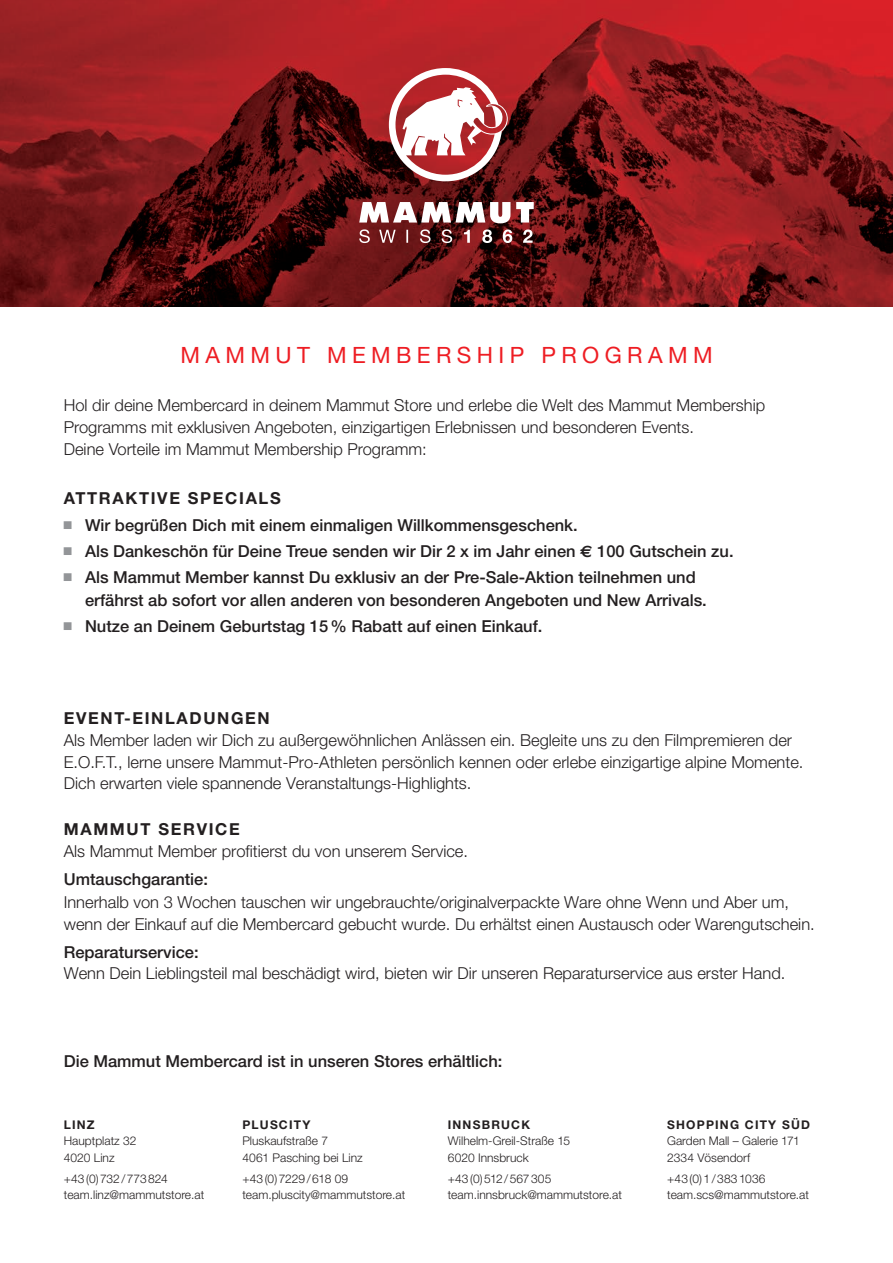
<style>
.page{position:relative;width:893px;height:1263px;background:#fff}
.page>*{position:absolute;margin:0;border:0;box-sizing:border-box;transform-origin:0 0}
.t1{font:22.5px "Helvetica Neue";letter-spacing:.24em;color:#ee1d23}
.t2{font:300 16.5px/22.2px "Helvetica Neue";color:#231f20}
.t3{font:500 16.5px/26.4px "Helvetica Neue";color:#231f20}
.t4{font:700 16.5px "Helvetica Neue";letter-spacing:.1em;color:#231f20}
.t5{font:300 12px/16.5px "Helvetica Neue";color:#231f20}
.t6{font:700 12px "Helvetica Neue";letter-spacing:.1em;color:#231f20}
.s1{font-weight:700}
.s2{font-family:"Berthold Pi BQ";font-weight:400;color:#939598}
.s3{font-family:"Euro Sans";font-weight:700}
</style>
<div class="page">
<img style="left:0;top:0;width:893px;height:306px">
<svg style="left:516px;top:202px;width:18px;height:21px"></svg>
<svg style="left:359px;top:202px;width:151px;height:21px"></svg>
<svg style="left:359px;top:229px;width:174px;height:14px;background:#7e4546"></svg>
<svg style="left:389px;top:68px;width:119px;height:113px"></svg>
<h1 class="t1" style="left:180px;top:341px;width:534px">MAMMUT MEMBERSHIP PROGRAMM</h1>
<p class="t2" style="left:64px;top:394px;width:703px">Hol dir deine Membercard in deinem Mammut Store und erlebe die Welt des Mammut Membership<br>Programms mit exklusiven Angeboten, einzigartigen Erlebnissen und besonderen Events.<br>Deine Vorteile im Mammut Membership Programm:</p>
<p class="t3" style="left:64px;top:485px;width:671px"><span class="s1">ATTRAKTIVE SPECIALS<br></span><span class="s2">6</span> Wir begrüßen Dich mit einem einmaligen Willkommensgeschenk.<br><span class="s2">6</span> Als Dankeschön für Deine Treue senden wir Dir 2 x im Jahr einen <span class="s3">€</span> 100 Gutschein zu.<br><span class="s2">6</span> Als Mammut Member kannst Du exklusiv an der Pre-Sale-Aktion teilnehmen und</p>
<p class="t3" style="left:64px;top:586px;width:645px;text-indent:21px">erfährst ab sofort vor allen anderen von besonderen Angeboten und New Arrivals.<br><span class="s2">6</span> Nutze an Deinem Geburtstag 15 % Rabatt auf einen Einkauf.</p>
<p class="t4" style="left:64px;top:708px;width:208px">EVENT-EINLADUNGEN</p>
<p class="t2" style="left:64px;top:729px;width:741px;line-height:21.6px">Als Member laden wir Dich zu außergewöhnlichen Anlässen ein. Begleite uns zu den Filmpremieren der<br>E.O.F.T., lerne unsere Mammut-Pro-Athleten persönlich kennen oder erlebe einzigartige alpine Momente.<br>Dich erwarten viele spannende Veranstaltungs-Highlights.</p>
<p class="t4" style="left:64px;top:818px;width:178px">MAMMUT SERVICE</p>
<p class="t2" style="left:64px;top:839px;width:406px">Als Mammut Member profitierst du von unserem Service.</p>
<p class="t3" style="left:64px;top:866px;width:146px">Umtauschgarantie:</p>
<p class="t2" style="left:64px;top:890px;width:752px">Innerhalb von 3 Wochen tauschen wir ungebrauchte/originalverpackte Ware ohne Wenn und Aber um, wenn der Einkauf auf die Membercard gebucht wurde. Du erhältst einen Austausch oder Warengutschein.</p>
<p class="t3" style="left:64px;top:939px;width:136px">Reparaturservice:</p>
<p class="t2" style="left:64px;top:962px;width:723px">Wenn Dein Lieblingsteil mal beschädigt wird, bieten wir Dir unseren Reparaturservice aus erster Hand.</p>
<p class="t3" style="left:64px;top:1048px;width:440px">Die Mammut Membercard ist in unseren Stores erhältlich:</p>
<p class="t6" style="left:64px;top:1117px;width:32px">LINZ</p>
<p class="t5" style="left:64px;top:1133px;width:74px">Hauptplatz 32<br>4020 Linz</p>
<p class="t5" style="left:64px;top:1170px;width:142px">+43(0)732/773824 team.linz@mammutstore.at</p>
<p class="t6" style="left:242px;top:1117px;width:69px">PLUSCITY</p>
<p class="t5" style="left:242px;top:1133px;width:122px">Pluskaufstraße 7<br>4061 Pasching bei Linz</p>
<p class="t5" style="left:242px;top:1170px;width:164px">+43(0)7229/618 09 team.pluscity@mammutstore.at</p>
<p class="t6" style="left:448px;top:1117px;width:84px">INNSBRUCK</p>
<p class="t5" style="left:448px;top:1133px;width:124px">Wilhelm-Greil-Straße 15<br>6020 Innsbruck</p>
<p class="t5" style="left:448px;top:1170px;width:176px">+43(0)512/567305 team.innsbruck@mammutstore.at</p>
<p class="t6" style="left:667px;top:1117px;width:144px">SHOPPING CITY SÜD</p>
<p class="t5" style="left:667px;top:1133px;width:134px">Garden Mall – Galerie 171<br>2334 Vösendorf</p>
<p class="t5" style="left:667px;top:1170px;width:143px">+43(0)1/3831036 team.scs@mammutstore.at</p>
</div>
